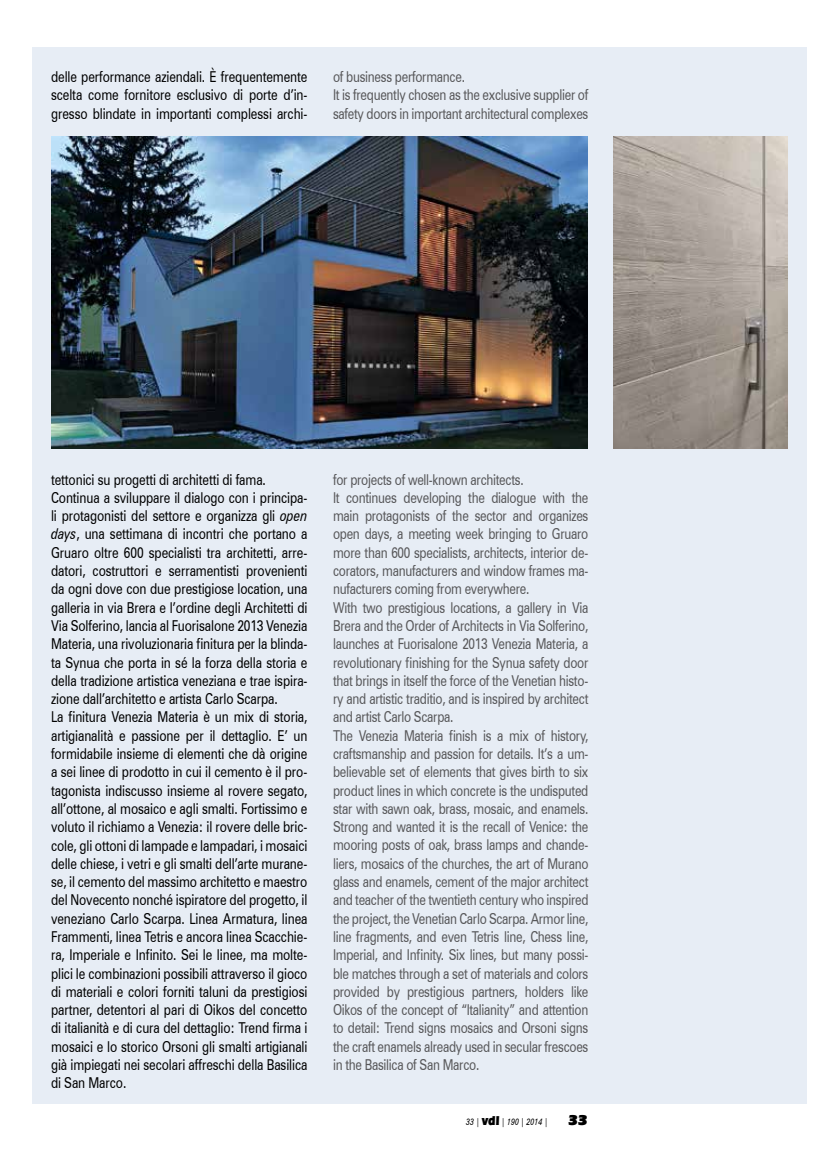
<style>
.page{position:relative;width:830px;height:1170px;background:#fff}
.page>*{position:absolute;margin:0;border:0;box-sizing:border-box;transform-origin:0 0}
.t1{font:15px/18.3px "Zurich BT";letter-spacing:-.01em;color:#000;scale:.8 1}
.t2{font:15px/18.3px "Zurich BT";letter-spacing:-.025em;color:#58585a;scale:.79 1}
.t3{font:900 15px "Eras IT Cby BT";color:#000}
.t4{font:italic 9px "Zurich BT";color:#000;scale:.8 1}
.s1{font-style:italic}
.s2{font-family:"Eras IT Cby BT";font-weight:900;font-style:normal;font-size:13.5px}
</style>
<div class="page">
<div style="left:33px;top:48px;width:773px;height:1056px;background:#e7edf5"></div>
<img style="left:51px;top:137px;width:536px;height:311px">
<img style="left:613px;top:137px;width:174px;height:311px">
<p class="t1" style="left:51px;top:67px;width:322px;text-align:justify">delle performance aziendali. È frequentemente scelta come fornitore esclusivo di porte d’in&shy;gresso blindate in importanti complessi archi-</p>
<p class="t2" style="left:333px;top:67px;width:324px">of business performance.<br>It is frequently chosen as the exclusive supplier of safety doors in important architectural complexes</p>
<p class="t1" style="left:51px;top:469px;width:322px">tettonici su progetti di architetti di fama.<br>Continua a sviluppare il dialogo con i principa&shy;li protagonisti del settore e organizza gli <span class="s1">open days</span>, una settimana di incontri che portano a Gruaro oltre 600 specialisti tra architetti, arre&shy;datori, costruttori e serramentisti provenienti da ogni dove con due prestigiose location, una galleria in via Brera e l’ordine degli Architetti di Via Solferino, lancia al Fuorisalone 2013 Venezia Materia, una rivoluzionaria finitura per la blinda&shy;ta Synua che porta in sé la forza della storia e della tradizione artistica veneziana e trae ispira&shy;zione dall’architetto e artista Carlo Scarpa.<br>La finitura Venezia Materia è un mix di storia, artigianalità e passione per il dettaglio. E’ un formidabile insieme di elementi che dà origine a sei linee di prodotto in cui il cemento è il pro&shy;tagonista indiscusso insieme al rovere segato, all’ottone, al mosaico e agli smalti. Fortissimo e voluto il richiamo a Venezia: il rovere delle bric&shy;cole, gli ottoni di lampade e lampadari, i mosaici delle chiese, i vetri e gli smalti dell’arte murane&shy;se, il cemento del massimo architetto e maestro del Novecento nonché ispiratore del progetto, il veneziano Carlo Scarpa. Linea Armatura, linea Frammenti, linea Tetris e ancora linea Scacchie&shy;ra, Imperiale e Infinito. Sei le linee, ma molte&shy;plici le combinazioni possibili attraverso il gioco di materiali e colori forniti taluni da prestigiosi partner, detentori al pari di Oikos del concetto di italianità e di cura del dettaglio: Trend firma i mosaici e lo storico Orsoni gli smalti artigianali già impiegati nei secolari affreschi della Basilica di San Marco.</p>
<p class="t2" style="left:333px;top:469px;width:325px">for projects of well-known architects.<br>It continues developing the dialogue with the main protagonists of the sector and organizes open days, a meeting week bringing to Gruaro more than 600 specialists, architects, interior de&shy;corators, manufacturers and window frames ma&shy;nufacturers coming from everywhere.<br>With two prestigious locations, a gallery in Via Brera and the Order of Architects in Via Solferino, launches at Fuorisalone 2013 Venezia Materia, a revolutionary finishing for the Synua safety door that brings in itself the force of the Venetian histo&shy;ry and artistic traditio, and is inspired by architect and artist Carlo Scarpa.<br>The Venezia Materia finish is a mix of history, craftsmanship and passion for details. It’s a um&shy;believable set of elements that gives birth to six product lines in which concrete is the undisputed star with sawn oak, brass, mosaic, and enamels.<br>Strong and wanted it is the recall of Venice: the mooring posts of oak, brass lamps and chande&shy;liers, mosaics of the churches, the art of Murano glass and enamels, cement of the major architect and teacher of the twentieth century who inspired the project, the Venetian Carlo Scarpa. Armor line, line fragments, and even Tetris line, Chess line, Imperial, and Infinity. Six lines, but many possi&shy;ble matches through a set of materials and colors provided by prestigious partners, holders like Oikos of the concept of “Italianity” and attention to detail: Trend signs mosaics and Orsoni signs the craft enamels already used in secular frescoes in the Basilica of San Marco.</p>
<p class="t4" style="left:466px;top:1115px;width:104px">33 | <span class="s2">vdl</span> | 190 | 2014 |</p>
<p class="t3" style="left:567px;top:1110px;width:21px">33</p>
</div>
